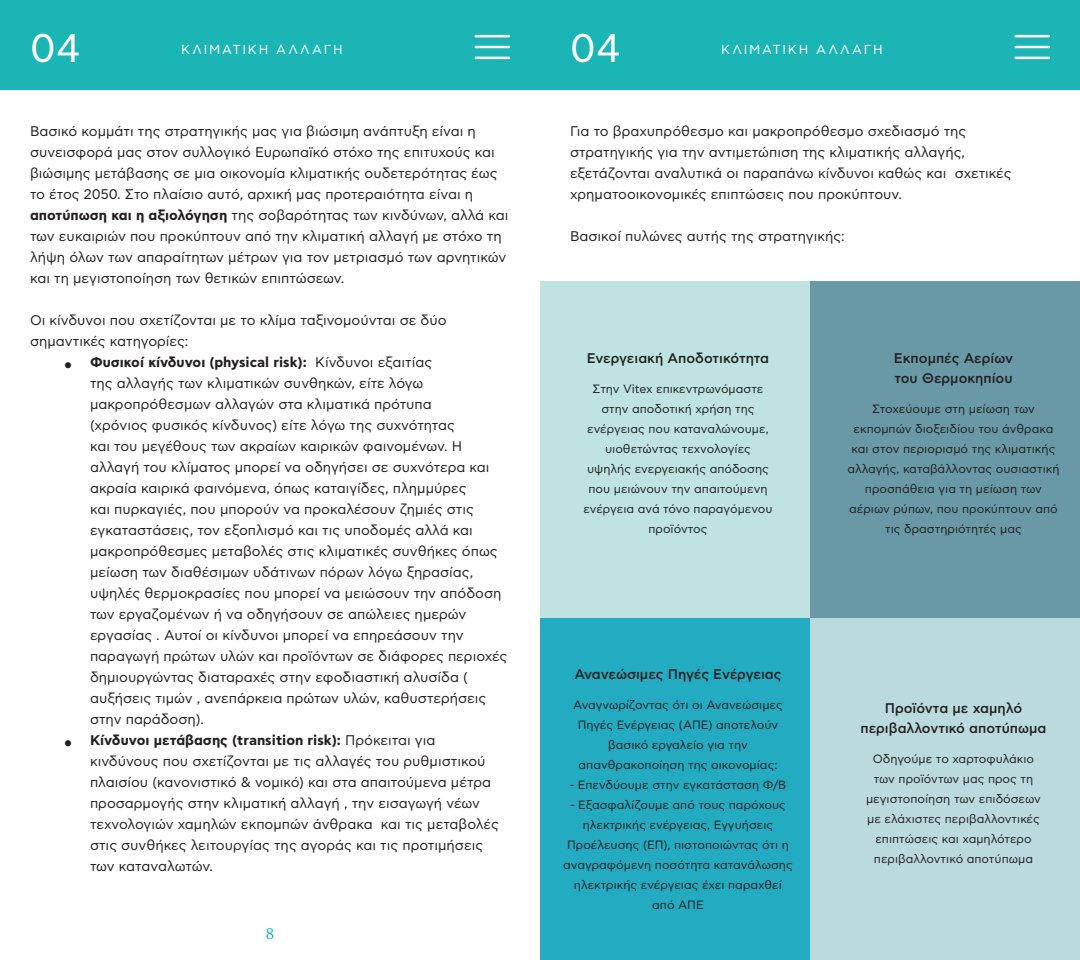
<style>
.page{position:relative;width:1080px;height:960px;background:#fff}
.page>*{position:absolute;margin:0;border:0;box-sizing:border-box;transform-origin:0 0}
.t1{font:40px "CF Asty Std";color:#fff}
.t2{font:15px "Noto Serif";color:#1bb5b6}
.t3{font:14px/21px "CF Asty Std";color:#231f20}
.t4{font:500 14px/20px "CF Asty Std";color:#231f20}
.t5{font:700 14px "CF Asty Std";color:#231f20}
.t6{font:13px "CF Asty Std";letter-spacing:.14em;color:#fff}
.t7{font:12px/20px "CF Asty Std";color:#231f20;text-align:center}
.s1{font-weight:700}
.s2{font-weight:400}
</style>
<div class="page">
<div style="left:0;top:0;width:540px;height:90px;background:#1bb5b6"></div>
<div style="left:540px;top:0;width:540px;height:90px;background:#1bb5b6"></div>
<hr style="left:476px;top:35px;width:33px;height:2px;background:#fff">
<hr style="left:476px;top:46px;width:33px;height:2px;background:#fff">
<hr style="left:476px;top:57px;width:33px;height:2px;background:#fff">
<div style="left:540px;top:281px;width:270px;height:342px;background:#bee3e1"></div>
<div style="left:540px;top:618px;width:270px;height:342px;background:#22abc1"></div>
<div style="left:810px;top:281px;width:270px;height:342px;background:#6999a7"></div>
<div style="left:810px;top:618px;width:270px;height:342px;background:#bbdade"></div>
<hr style="left:1016px;top:35px;width:33px;height:2px;background:#fff">
<hr style="left:1016px;top:46px;width:33px;height:2px;background:#fff">
<hr style="left:1016px;top:57px;width:33px;height:2px;background:#fff">
<h1 class="t1" style="left:30px;top:26px;width:52px">04</h1>
<p class="t6" style="left:181px;top:43px;width:163px">ΚΛΙΜΑΤΙΚΗ ΑΛΛΑΓΗ</p>
<p class="t3" style="left:30px;top:121px;width:480px">Βασικό κομμάτι της στρατηγικής μας για βιώσιμη ανάπτυξη είναι η συνεισφορά μας στον συλλογικό Ευρωπαϊκό στόχο της επιτυχούς και βιώσιμης μετάβασης σε μια οικονομία κλιματικής ουδετερότητας έως το έτος 2050. Στο πλαίσιο αυτό, αρχική μας προτεραιότητα είναι η <span class="s1">αποτύπωση και η αξιολόγηση</span> της σοβαρότητας των κινδύνων, αλλά και των ευκαιριών που προκύπτουν από την κλιματική αλλαγή με στόχο τη λήψη όλων των απαραίτητων μέτρων για τον μετριασμό των αρνητικών και τη μεγιστοποίηση των θετικών επιπτώσεων.</p>
<p class="t3" style="left:30px;top:310px;width:418px">Οι κίνδυνοι που σχετίζονται με το κλίμα ταξινομούνται σε δύο</p>
<p class="t3" style="left:30px;top:331px;width:160px">σημαντικές κατηγορίες:</p>
<p class="t5" style="left:90px;top:354px;width:344px">Φυσικοί κίνδυνοι (physical risk): <span class="s2">Κίνδυνοι εξαιτίας</span></p>
<p class="t3" style="left:90px;top:373px;width:335px">της αλλαγής των κλιματικών συνθηκών, είτε λόγω</p>
<p class="t3" style="left:90px;top:394px;width:343px">μακροπρόθεσμων αλλαγών στα κλιματικά πρότυπα</p>
<p class="t3" style="left:90px;top:415px;width:366px">(χρόνιος φυσικός κίνδυνος) είτε λόγω της συχνότητας</p>
<p class="t3" style="left:90px;top:436px;width:374px">και του μεγέθους των ακραίων καιρικών φαινομένων. Η</p>
<p class="t3" style="left:90px;top:457px;width:401px">αλλαγή του κλίματος μπορεί να οδηγήσει σε συχνότερα και</p>
<p class="t3" style="left:90px;top:478px;width:378px">ακραία καιρικά φαινόμενα, όπως καταιγίδες, πλημμύρες</p>
<p class="t3" style="left:90px;top:499px;width:385px">και πυρκαγιές, που μπορούν να προκαλέσουν ζημιές στις</p>
<p class="t3" style="left:90px;top:520px;width:384px">εγκαταστάσεις, τον εξοπλισμό και τις υποδομές αλλά και</p>
<p class="t3" style="left:90px;top:541px;width:409px">μακροπρόθεσμες μεταβολές στις κλιματικές συνθήκες όπως</p>
<p class="t3" style="left:90px;top:562px;width:385px">μείωση των διαθέσιμων υδάτινων πόρων λόγω ξηρασίας,</p>
<p class="t3" style="left:90px;top:583px;width:413px">υψηλές θερμοκρασίες που μπορεί να μειώσουν την απόδοση</p>
<p class="t3" style="left:90px;top:604px;width:378px">των εργαζομένων ή να οδηγήσουν σε απώλειες ημερών</p>
<p class="t3" style="left:90px;top:625px;width:375px">εργασίας . Αυτοί οι κίνδυνοι μπορεί να επηρεάσουν την</p>
<p class="t3" style="left:90px;top:646px;width:419px">παραγωγή πρώτων υλών και προϊόντων σε διάφορες περιοχές</p>
<p class="t3" style="left:90px;top:667px;width:379px">δημιουργώντας διαταραχές στην εφοδιαστική αλυσίδα (</p>
<p class="t3" style="left:90px;top:688px;width:398px">αυξήσεις τιμών , ανεπάρκεια πρώτων υλών, καθυστερήσεις</p>
<p class="t3" style="left:90px;top:709px;width:116px">στην παράδοση).</p>
<p class="t5" style="left:90px;top:732px;width:347px">Κίνδυνοι μετάβασης (transition risk): <span class="s2">Πρόκειται για</span></p>
<p class="t3" style="left:90px;top:751px;width:397px">κινδύνους που σχετίζονται με τις αλλαγές του ρυθμιστικού</p>
<p class="t3" style="left:90px;top:772px;width:403px">πλαισίου (κανονιστικό &amp; νομικό) και στα απαιτούμενα μέτρα</p>
<p class="t3" style="left:90px;top:793px;width:392px">προσαρμογής στην κλιματική αλλαγή , την εισαγωγή νέων</p>
<p class="t3" style="left:90px;top:814px;width:410px">τεχνολογιών χαμηλών εκπομπών άνθρακα και τις μεταβολές</p>
<p class="t3" style="left:90px;top:835px;width:395px">στις συνθήκες λειτουργίας της αγοράς και τις προτιμήσεις</p>
<p class="t3" style="left:90px;top:856px;width:124px">των καταναλωτών.</p>
<p class="t2" style="left:266px;top:923px;width:10px">8</p>
<h1 class="t1" style="left:570px;top:26px;width:52px">04</h1>
<p class="t6" style="left:721px;top:43px;width:163px">ΚΛΙΜΑΤΙΚΗ ΑΛΛΑΓΗ</p>
<p class="t3" style="left:570px;top:121px;width:443px">Για το βραχυπρόθεσμο και μακροπρόθεσμο σχεδιασμό της στρατηγικής για την αντιμετώπιση της κλιματικής αλλαγής, εξετάζονται αναλυτικά οι παραπάνω κίνδυνοι καθώς και σχετικές χρηματοοικονομικές επιπτώσεις που προκύπτουν.</p>
<p class="t3" style="left:570px;top:226px;width:276px">Βασικοί πυλώνες αυτής της στρατηγικής:</p>
<p class="t4" style="left:587px;top:348px;width:184px">Ενεργειακή Αποδοτικότητα</p>
<p class="t7" style="left:583px;top:379px;width:191px">Στην Vitex επικεντρωνόμαστε στην αποδοτική χρήση της ενέργειας που καταναλώνουμε, υιοθετώντας τεχνολογίες υψηλής ενεργειακής απόδοσης που μειώνουν την απαιτούμενη ενέργεια ανά τόνο παραγόμενου προϊόντος</p>
<p class="t4" style="left:574px;top:664px;width:209px">Ανανεώσιμες Πηγές Ενέργειας</p>
<p class="t7" style="left:573px;top:695px;width:211px">Αναγνωρίζοντας ότι οι Ανανεώσιμες<br>Πηγές Ενέργειας (ΑΠΕ) αποτελούν βασικό εργαλείο για την απανθρακοποίηση της οικονομίας:</p>
<p class="t7" style="left:570px;top:775px;width:218px">- Επενδύουμε στην εγκατάσταση Φ/Β</p>
<p class="t7" style="left:563px;top:795px;width:231px">- Εξασφαλίζουμε από τους παρόχους ηλεκτρικής ενέργειας, Εγγυήσεις<br>Προέλευσης (ΕΠ), πιστοποιώντας ότι η αναγραφόμενη ποσότητα κατανάλωσης ηλεκτρικής ενέργειας έχει παραχθεί από ΑΠΕ</p>
<p class="t4" style="left:894px;top:348px;width:121px">Εκπομπές Αερίων του Θερμοκηπίου</p>
<p class="t7" style="left:847px;top:399px;width:214px">Στοχεύουμε στη μείωση των εκπομπών διοξειδίου του άνθρακα και στον περιορισμό της κλιματικής αλλαγής, καταβάλλοντας ουσιαστική προσπάθεια για τη μείωση των αέριων ρύπων, που προκύπτουν από τις δραστηριότητές μας</p>
<p class="t4" style="left:860px;top:699px;width:188px;text-align:center">Προϊόντα με χαμηλό περιβαλλοντικό αποτύπωμα</p>
<p class="t7" style="left:866px;top:749px;width:176px">Οδηγούμε το χαρτοφυλάκιο των προϊόντων μας προς τη μεγιστοποίηση των επιδόσεων με ελάχιστες περιβαλλοντικές επιπτώσεις και χαμηλότερο περιβαλλοντικό αποτύπωμα</p>
</div>
